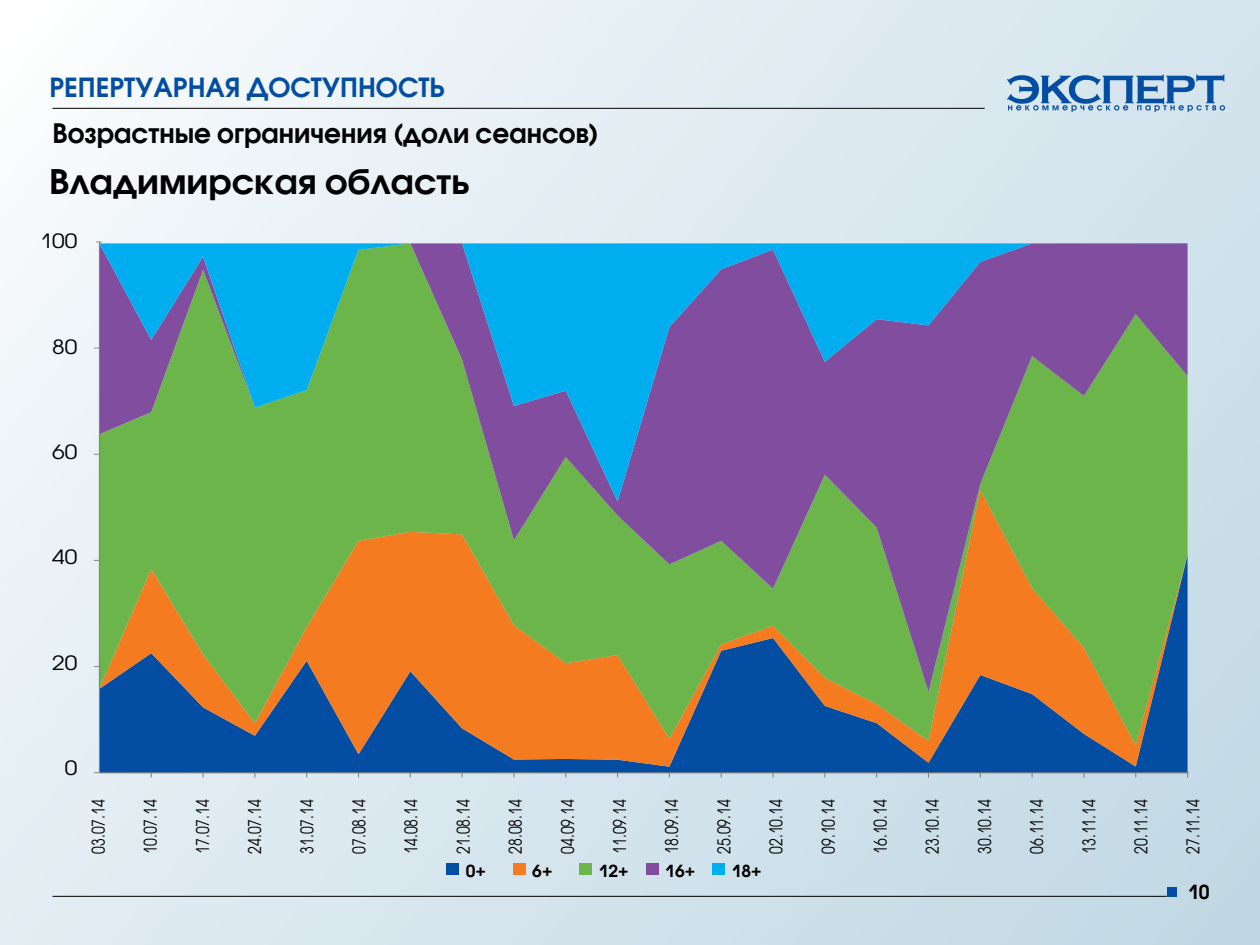
<style>
.page{position:relative;width:1260px;height:945px;background:#fff}
.page>*{position:absolute;margin:0;border:0;box-sizing:border-box;transform-origin:0 0}
.t1{font:700 33.6px "Avant Garde Gothic Cyr";color:#000;scale:1.05 1}
.t2{font:700 26.6px "Avant Garde Gothic Cyr";color:#000}
.t3{font:700 26.25px "Avant Garde Gothic Cyr";color:#034ea2}
.t4{font:19.6px "Avant Garde Gothic Cyr";color:#000;scale:1.16 1}
.t5{font:700 19.25px "Avant Garde Gothic Cyr";color:#000}
.t6{font:17.5px "Avant Garde Gothic Cyr";color:#000;scale:.8 1}
.t7{font:700 16.62px "Avant Garde Gothic Cyr";color:#000;scale:1.05 1}
</style>
<div class="page">
<div style="left:0;top:0;width:1260px;height:945px;background:linear-gradient(to right,#f0f5f8,#cadee8)"></div>
<hr style="left:52px;top:108px;width:933px;height:1px;background:#000">
<hr style="left:52px;top:896px;width:1115px;height:1px;background:#000">
<div style="left:1167px;top:887px;width:10px;height:10px;background:#034ea2"></div>
<svg style="left:1007px;top:74px;width:218px;height:38px;background:#86acd0"></svg>
<div style="left:100px;top:767px;width:1088px;height:5px;background:#034ea2"></div>
<svg style="left:100px;top:745px;width:1088px;height:22px;background:#26548f"></svg>
<svg style="left:100px;top:692px;width:1088px;height:53px;background:#66686a"></svg>
<svg style="left:100px;top:502px;width:1088px;height:190px;background:#8e964b"></svg>
<svg style="left:100px;top:243px;width:1088px;height:259px;background:#598798"></svg>
<hr style="left:99px;top:242px;width:1px;height:530px;background:#808285">
<hr style="left:94px;top:772px;width:1095px;height:1px;background:#808285">
<div style="left:447px;top:864px;width:12px;height:11px;background:#034ea2"></div>
<div style="left:513px;top:864px;width:13px;height:11px;background:#f47b20"></div>
<div style="left:580px;top:864px;width:12px;height:11px;background:#6bb54b"></div>
<div style="left:646px;top:864px;width:13px;height:11px;background:#814d9e"></div>
<div style="left:713px;top:864px;width:12px;height:11px;background:#00aeef"></div>
<h3 class="t3" style="left:50px;top:72px;width:397px">Репертуарная доступность</h3>
<h2 class="t2" style="left:52px;top:117px;width:548px">Возрастные ограничения (доли сеансов)</h2>
<h1 class="t1" style="left:49px;top:161px;width:402px">Владимирская область</h1>
<p class="t4" style="left:40px;top:229px;width:34px">100</p>
<p class="t4" style="left:52px;top:335px;width:23px">80</p>
<p class="t4" style="left:52px;top:440px;width:23px">60</p>
<p class="t4" style="left:52px;top:546px;width:23px">40</p>
<p class="t4" style="left:52px;top:651px;width:23px">20</p>
<p class="t4" style="left:65px;top:756px;width:12px">0</p>
<p class="t6" style="left:88px;top:854px;width:69px;rotate:-90deg">03.07.14</p>
<p class="t6" style="left:140px;top:854px;width:69px;rotate:-90deg">10.07.14</p>
<p class="t6" style="left:192px;top:854px;width:69px;rotate:-90deg">17.07.14</p>
<p class="t6" style="left:245px;top:854px;width:69px;rotate:-90deg">24.07.14</p>
<p class="t6" style="left:297px;top:854px;width:69px;rotate:-90deg">31.07.14</p>
<p class="t6" style="left:349px;top:854px;width:69px;rotate:-90deg">07.08.14</p>
<p class="t6" style="left:401px;top:854px;width:69px;rotate:-90deg">14.08.14</p>
<p class="t6" style="left:453px;top:854px;width:69px;rotate:-90deg">21.08.14</p>
<p class="t6" style="left:505px;top:854px;width:69px;rotate:-90deg">28.08.14</p>
<p class="t6" style="left:557px;top:854px;width:69px;rotate:-90deg">04.09.14</p>
<p class="t6" style="left:610px;top:854px;width:69px;rotate:-90deg">11.09.14</p>
<p class="t6" style="left:662px;top:854px;width:69px;rotate:-90deg">18.09.14</p>
<p class="t6" style="left:714px;top:854px;width:69px;rotate:-90deg">25.09.14</p>
<p class="t6" style="left:766px;top:854px;width:69px;rotate:-90deg">02.10.14</p>
<p class="t6" style="left:818px;top:854px;width:69px;rotate:-90deg">09.10.14</p>
<p class="t6" style="left:870px;top:854px;width:69px;rotate:-90deg">16.10.14</p>
<p class="t6" style="left:922px;top:854px;width:69px;rotate:-90deg">23.10.14</p>
<p class="t6" style="left:974px;top:854px;width:69px;rotate:-90deg">30.10.14</p>
<p class="t6" style="left:1027px;top:854px;width:69px;rotate:-90deg">06.11.14</p>
<p class="t6" style="left:1079px;top:854px;width:69px;rotate:-90deg">13.11.14</p>
<p class="t6" style="left:1131px;top:854px;width:69px;rotate:-90deg">20.11.14</p>
<p class="t6" style="left:1183px;top:854px;width:69px;rotate:-90deg">27.11.14</p>
<p class="t7" style="left:466px;top:860px;width:21px">0+</p>
<p class="t7" style="left:532px;top:860px;width:21px">6+</p>
<p class="t7" style="left:599px;top:860px;width:30px">12+</p>
<p class="t7" style="left:665px;top:860px;width:30px">16+</p>
<p class="t7" style="left:732px;top:860px;width:30px">18+</p>
<p class="t5" style="left:1188px;top:881px;width:23px">10</p>
</div>
